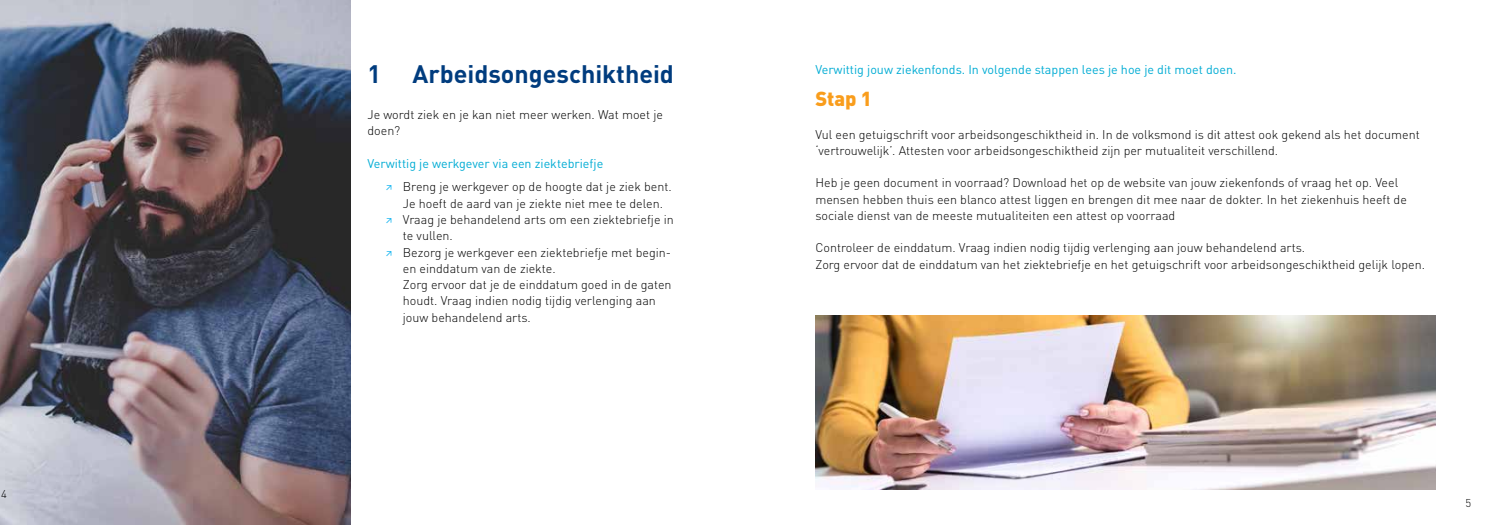
<style>
.page{position:relative;width:1489px;height:525px;background:#fff}
.page>*{position:absolute;margin:0;border:0;box-sizing:border-box;transform-origin:0 0}
.t1{font:700 25px "DINOT";color:#003c7e}
.t2{font:900 20px "DINOT";color:#f99d1c}
.t3{font:300 12.5px/16.2px "DINOT";color:#000}
.t4{font:12.5px "DINOT";color:#00acd4}
.t5{font:300 11.25px "DINOT";color:#000}
.s1{font-weight:400;color:#00acd4}
.s2{font-weight:400;font-stretch:condensed;color:#00aeef}
</style>
<div class="page">
<img style="left:0;top:0;width:351px;height:524px">
<img style="left:815px;top:315px;width:620px;height:174px">
<p class="t5" style="left:1px;top:487px;width:7px">4</p>
<h1 class="t1" style="left:367px;top:57px;width:15px">1</h1>
<h1 class="t1" style="left:412px;top:57px;width:263px">Arbeidsongeschiktheid</h1>
<p class="t3" style="left:367px;top:106px;width:297px">Je wordt ziek en je kan niet meer werken. Wat moet je doen?</p>
<p class="t3" style="left:385px;top:152px;width:288px;line-height:23.4px;text-indent:-18px"><span class="s1">Verwittig je werkgever via een ziektebriefje<br></span><span class="s2">↗</span> Breng je werkgever op de hoogte dat je ziek bent.</p>
<p class="t3" style="left:403px;top:195px;width:262px">Je hoeft de aard van je ziekte niet mee te delen.</p>
<p class="t3" style="left:385px;top:211px;width:290px"><span class="s2">↗</span> Vraag je behandelend arts om een ziektebriefje in</p>
<p class="t3" style="left:403px;top:227px;width:51px">te vullen.</p>
<p class="t3" style="left:385px;top:243px;width:287px"><span class="s2">↗</span> Bezorg je werkgever een ziektebriefje met begin-</p>
<p class="t3" style="left:403px;top:260px;width:154px">en einddatum van de ziekte.</p>
<p class="t3" style="left:403px;top:276px;width:270px">Zorg ervoor dat je de einddatum goed in de gaten</p>
<p class="t3" style="left:403px;top:292px;width:254px">houdt. Vraag indien nodig tijdig verlenging aan</p>
<p class="t3" style="left:403px;top:308px;width:129px">jouw behandelend arts.</p>
<p class="t4" style="left:815px;top:61px;width:422px">Verwittig jouw ziekenfonds. In volgende stappen lees je hoe je dit moet doen.</p>
<h2 class="t2" style="left:815px;top:85px;width:58px">Stap 1</h2>
<p class="t3" style="left:815px;top:126px;width:606px">Vul een getuigschrift voor arbeidsongeschiktheid in. In de volksmond is dit attest ook gekend als het document ‘vertrouwelijk’. Attesten voor arbeidsongeschiktheid zijn per mutualiteit verschillend.</p>
<p class="t3" style="left:815px;top:174px;width:593px">Heb je geen document in voorraad? Download het op de website van jouw ziekenfonds of vraag het op. Veel mensen hebben thuis een blanco attest liggen en brengen dit mee naar de dokter. In het ziekenhuis heeft de sociale dienst van de meeste mutualiteiten een attest op voorraad</p>
<p class="t3" style="left:815px;top:239px;width:611px">Controleer de einddatum. Vraag indien nodig tijdig verlenging aan jouw behandelend arts.<br>Zorg ervoor dat de einddatum van het ziektebriefje en het getuigschrift voor arbeidsongeschiktheid gelijk lopen.</p>
<p class="t5" style="left:1465px;top:495px;width:7px">5</p>
</div>
